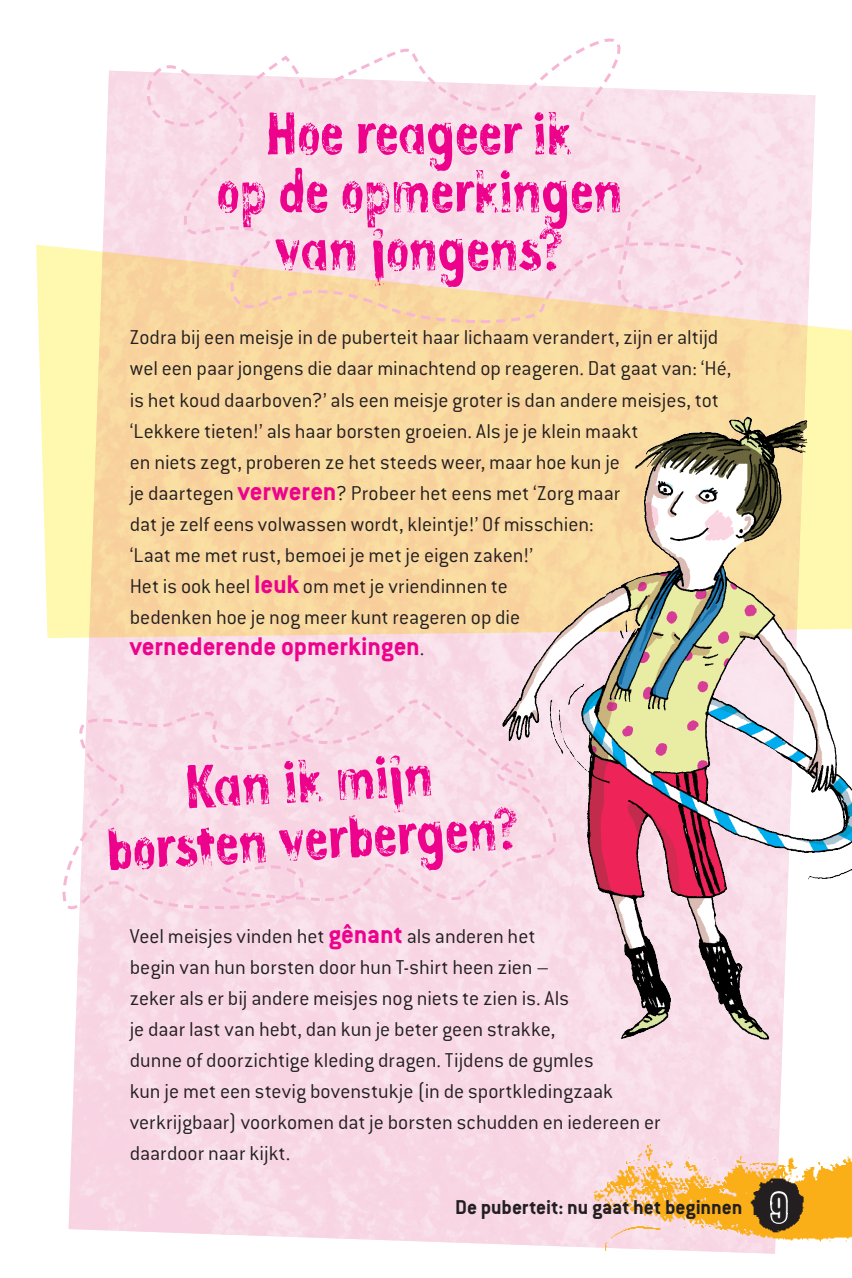
<style>
.page{position:relative;width:852px;height:1278px;background:#fff}
.page>*{position:absolute;margin:0;border:0;box-sizing:border-box;transform-origin:0 0}
.t1{font:700 60px/58px "Lino Stamp";letter-spacing:-.015em;color:#ed028c;text-align:center}
.t2{font:700 28px "Conduit ITC Std";letter-spacing:-.005em;color:#ed028c}
.t3{font:300 22px/31px "Conduit ITC Std";color:#231f20}
.t4{font:700 22px "Conduit ITC Std";letter-spacing:-.005em;color:#231f20}
.s1{font-weight:700;font-size:28px;color:#ed028c}
.s2{font-weight:300;font-size:22px;color:#231f20}
.s3{font-family:"You Are Loved";font-weight:400;font-size:33px}
</style>
<div class="page">
<svg style="left:36px;top:245px;width:815px;height:393px;fill:#fff9af"></svg>
<img style="left:69px;top:71px;width:746px;height:1176px">
<svg style="left:136px;top:38px;width:626px;height:287px"></svg>
<svg style="left:161px;top:44px;width:572px;height:272px;background:#f9e0e3"></svg>
<svg style="left:62px;top:749px;width:80px;height:173px"></svg>
<svg style="left:150px;top:906px;width:161px;height:5px"></svg>
<svg style="left:406px;top:906px;width:85px;height:1px"></svg>
<svg style="left:283px;top:693px;width:195px;height:2px"></svg>
<svg style="left:78px;top:695px;width:413px;height:211px;background:#f8dae7"></svg>
<img style="left:491px;top:408px;width:360px;height:642px">
<img style="left:569px;top:1123px;width:282px;height:131px">
<img style="left:744px;top:1166px;width:74px;height:73px">
<svg style="left:768px;top:1188px;width:21px;height:37px"></svg>
<h1 class="t1" style="left:216px;top:111px;width:408px">Hoe reageer ik<br>op de opmerkingen van jongens?</h1>
<p class="t3" style="left:130px;top:321px;width:603px">Zodra bij een meisje in de puberteit haar lichaam verandert, zijn er altijd wel een paar jongens die daar minachtend op reageren. Dat gaat van: ‘Hé, is het koud daarboven?’ als een meisje groter is dan andere meisjes, tot ‘Lekkere tieten!’ als haar borsten groeien. Als je je klein maakt<br>en niets zegt, proberen ze het steeds weer, maar hoe kun je<br>je daartegen <span class="s1">verweren</span>? Probeer het eens met ‘Zorg maar<br>dat je zelf eens volwassen wordt, kleintje!’ Of misschien:<br>‘Laat me met rust, bemoei je met je eigen zaken!’<br>Het is ook heel <span class="s1">leuk</span> om met je vriendinnen te<br>bedenken hoe je nog meer kunt reageren op die</p>
<p class="t2" style="left:130px;top:629px;width:296px">vernederende opmerkingen<span class="s2">.</span></p>
<h1 class="t1" style="left:101px;top:769px;width:414px;rotate:-3deg">Kan ik mijn borsten verbergen?</h1>
<p class="t3" style="left:130px;top:920px;width:532px">Veel meisjes vinden het <span class="s1">gênant</span> als anderen het<br>begin van hun borsten door hun T-shirt heen zien –<br>zeker als er bij andere meisjes nog niets te zien is. Als<br>je daar last van hebt, dan kun je beter geen strakke,<br>dunne of doorzichtige kleding dragen. Tijdens de gymles<br>kun je met een stevig bovenstukje (in de sportkledingzaak verkrijgbaar) voorkomen dat je borsten schudden en iedereen er daardoor naar kijkt.</p>
<p class="t4" style="left:455px;top:1194px;width:333px">De puberteit: nu gaat het beginnen <span class="s3">9</span></p>
</div>
